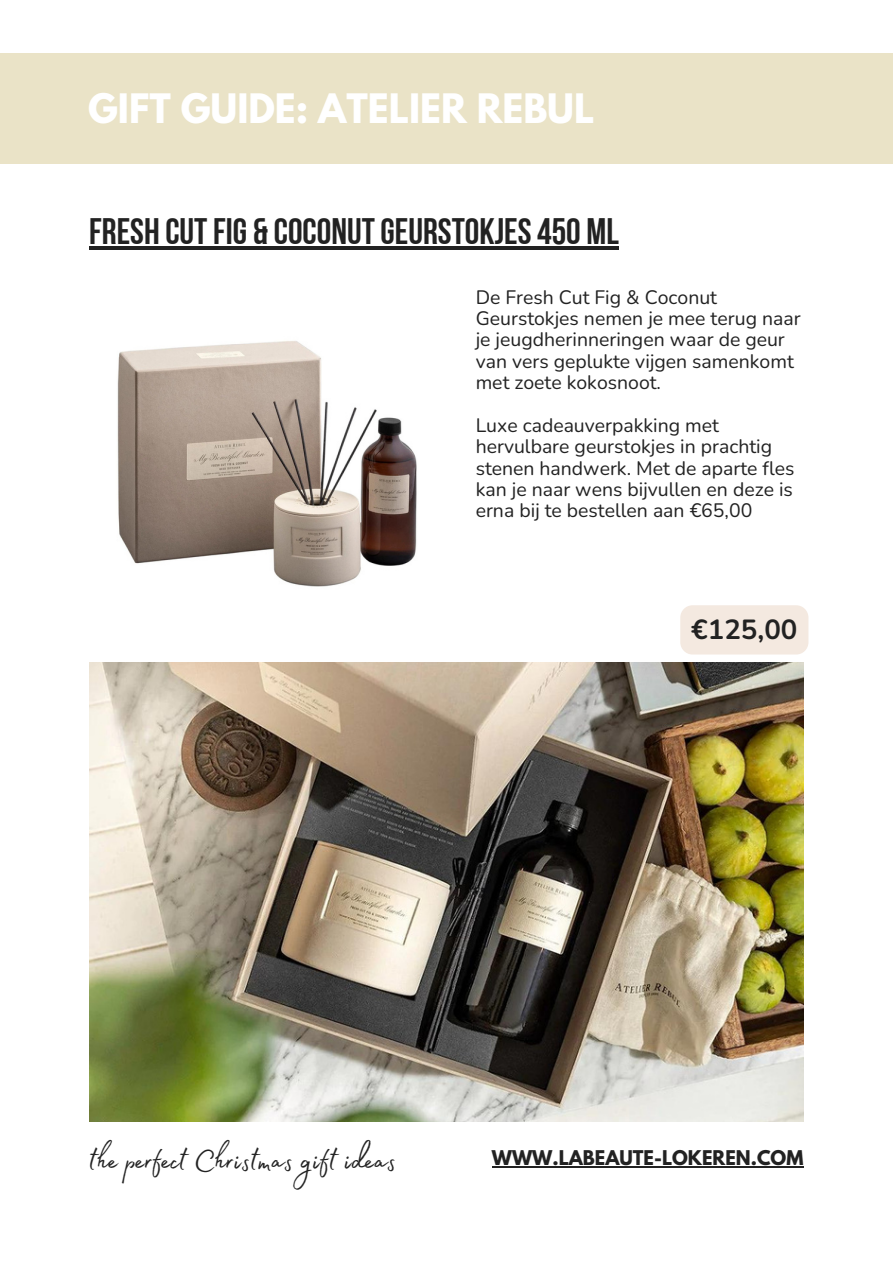
<style>
.page{position:relative;width:893px;height:1264px;background:#fff}
.page>*{position:absolute;margin:0;border:0;box-sizing:border-box;transform-origin:0 0}
.t1{font:37.5px "Madelyn Fill";color:#222}
.t2{font:36.75px "Bebas Neue Cyrillic";color:#222}
.t3{font:700 36px "League Spartan";color:#fff}
.t4{font:700 27.6px "Nunito";color:#222}
.t5{font:19.5px/21.3px "Nunito";color:#222}
.t6{font:700 18px "League Spartan";color:#222}
</style>
<div class="page">
<div style="left:0;top:54px;width:892px;height:57px;background:#eae3c7"></div>
<div style="left:0;top:106px;width:892px;height:57px;background:#eae3c7"></div>
<img style="left:117px;top:341px;width:300px;height:246px">
<hr style="left:89px;top:246px;width:530px;height:4px;background:#222">
<div style="left:680px;top:605px;width:128px;height:49px;background:#f4e9e0;border-radius:12px"></div>
<img style="left:89px;top:662px;width:714px;height:458px">
<hr style="left:492px;top:1166px;width:311px;height:1px;background:#222">
<p class="t3" style="left:88px;top:91px;width:507px">GIFT GUIDE: ATELIER REBUL</p>
<p class="t2" style="left:89px;top:217px;width:531px">FRESH CUTFIG &amp; COCONUTGEURSTOKJES450 ML</p>
<p class="t5" style="left:475px;top:286px;width:326px">De Fresh Cut Fig &amp; Coconut<br>Geurstokjes nemen je mee terug naar je jeugdherinneringen waar de geur van vers geplukte vijgen samenkomt met zoete kokosnoot.</p>
<p class="t5" style="left:475px;top:415px;width:320px">Luxe cadeauverpakking met hervulbare geurstokjes in prachtig stenen handwerk. Met de aparte fles kan je naar wens bijvullen en deze is erna bij te bestellen aan €65,00</p>
<p class="t4" style="left:691px;top:611px;width:108px">€125,00</p>
<p class="t1" style="left:89px;top:1132px;width:308px">the perfect Christmas gift ideas</p>
<p class="t6" style="left:492px;top:1148px;width:313px">WWW.LABEAUTE-LOKEREN.COM</p>
</div>
